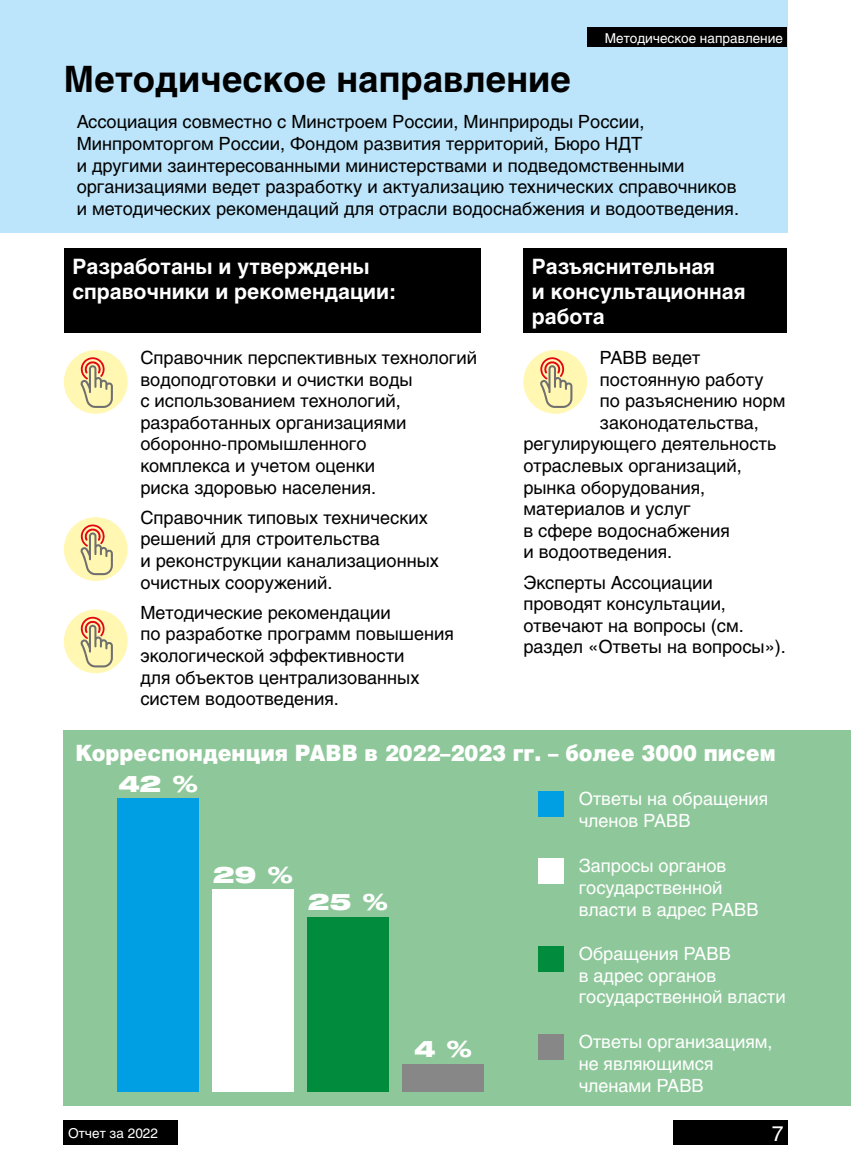
<style>
.page{position:relative;width:851px;height:1170px;background:#fff}
.page>*{position:absolute;margin:0;border:0;box-sizing:border-box;transform-origin:0 0}
.t1{font:700 36px "Helios C";color:#000}
.t2{font:900 22.5px "Helios";color:#fff;scale:.92 1}
.t3{font:22.5px "Helios Ext Black C";color:#fff}
.t4{font:700 21px/25.2px "Helios C";color:#fff}
.t5{font:21px "Helios C";color:#fff}
.t6{font:18px/21.6px "Helios C";color:#000}
.t7{font:18px/21.6px "Helios C";color:#fff}
.t8{font:13.5px "Helios C";color:#fff}
</style>
<div class="page">
<div style="left:0;top:0;width:787px;height:232px;background:#bce4fa"></div>
<div style="left:64px;top:249px;width:416px;height:84px;background:#000"></div>
<div style="left:523px;top:249px;width:264px;height:84px;background:#000"></div>
<div style="left:64px;top:350px;width:64px;height:64px;background:#fff7b2;border-radius:50%"></div>
<svg style="left:80px;top:357px;width:33px;height:51px"></svg>
<div style="left:523px;top:350px;width:64px;height:64px;background:#fff7b2;border-radius:50%"></div>
<svg style="left:540px;top:357px;width:32px;height:51px"></svg>
<div style="left:64px;top:517px;width:64px;height:64px;background:#fff7b2;border-radius:50%"></div>
<svg style="left:80px;top:524px;width:33px;height:51px"></svg>
<div style="left:64px;top:609px;width:64px;height:64px;background:#fff7b2;border-radius:50%"></div>
<svg style="left:80px;top:616px;width:33px;height:51px"></svg>
<div style="left:64px;top:730px;width:786px;height:376px;background:#8ec89a"></div>
<div style="left:537px;top:791px;width:26px;height:25px;background:#009fe3"></div>
<div style="left:537px;top:858px;width:26px;height:25px;background:#fff"></div>
<div style="left:537px;top:946px;width:26px;height:25px;background:#008c3c"></div>
<div style="left:537px;top:1034px;width:26px;height:25px;background:#878787"></div>
<div style="left:117px;top:798px;width:81px;height:293px;background:#009fe3"></div>
<div style="left:212px;top:889px;width:81px;height:202px;background:#fff"></div>
<div style="left:307px;top:917px;width:82px;height:174px;background:#008c3c"></div>
<div style="left:402px;top:1063px;width:82px;height:28px;background:#878787"></div>
<div style="left:587px;top:28px;width:200px;height:19px;background:#000"></div>
<div style="left:64px;top:1120px;width:114px;height:24px;background:#000"></div>
<div style="left:673px;top:1120px;width:114px;height:24px;background:#000"></div>
<p class="t8" style="left:604px;top:30px;width:179px">Методическое направление</p>
<h1 class="t1" style="left:64px;top:58px;width:508px">Методическое направление</h1>
<p class="t6" style="left:77px;top:111px;width:663px">Ассоциация совместно с Минстроем России, Минприроды России, Минпромторгом России, Фондом развития территорий, Бюро НДТ<br>и другими заинтересованными министерствами и подведомственными организациями ведет разработку и актуализацию технических справочников и методических рекомендаций для отрасли водоснабжения и водоотведения.</p>
<p class="t4" style="left:72px;top:253px;width:325px">Разработаны и утверждены справочники и рекомендации:</p>
<p class="t4" style="left:531px;top:253px;width:215px">Разъяснительная<br>и консультационная работа</p>
<p class="t6" style="left:140px;top:346px;width:338px">Справочник перспективных технологий водоподготовки и очистки воды<br>с использованием технологий, разработанных организациями оборонно-промышленного<br>комплекса и учетом оценки<br>риска здоровью населения.</p>
<p class="t6" style="left:140px;top:506px;width:300px">Справочник типовых технических решений для строительства<br>и реконструкции канализационных очистных сооружений.</p>
<p class="t6" style="left:140px;top:601px;width:315px">Методические рекомендации<br>по разработке программ повышения экологической эффективности<br>для объектов централизованных систем водоотведения.</p>
<p class="t6" style="left:600px;top:346px;width:102px">РАВВ ведет</p>
<p class="t6" style="left:600px;top:368px;width:165px">постоянную работу</p>
<p class="t6" style="left:600px;top:390px;width:187px">по разъяснению норм</p>
<p class="t6" style="left:600px;top:411px;width:160px">законодательства,</p>
<p class="t6" style="left:523px;top:433px;width:254px">регулирующего деятельность</p>
<p class="t6" style="left:523px;top:454px;width:220px">отраслевых организаций,</p>
<p class="t6" style="left:523px;top:476px;width:183px">рынка оборудования,</p>
<p class="t6" style="left:523px;top:498px;width:169px">материалов и услуг</p>
<p class="t6" style="left:523px;top:519px;width:208px">в сфере водоснабжения</p>
<p class="t6" style="left:523px;top:541px;width:150px">и водоотведения.</p>
<p class="t6" style="left:523px;top:571px;width:264px">Эксперты Ассоциации проводят консультации, отвечают на вопросы (см. раздел «Ответы на вопросы»).</p>
<p class="t2" style="left:75px;top:738px;width:762px">Корреспонденция РАВВ в 2022–2023 гг. – более 3000 писем</p>
<p class="t3" style="left:118px;top:770px;width:81px">42 %</p>
<p class="t7" style="left:578px;top:788px;width:191px">Ответы на обращения членов РАВВ</p>
<p class="t7" style="left:578px;top:854px;width:181px">Запросы органов государственной власти в адрес РАВВ</p>
<p class="t7" style="left:578px;top:942px;width:208px">Обращения РАВВ<br>в адрес органов государственной власти</p>
<p class="t7" style="left:578px;top:1030px;width:195px">Ответы организациям, не являющимся членами РАВВ</p>
<p class="t3" style="left:213px;top:861px;width:81px">29 %</p>
<p class="t3" style="left:308px;top:888px;width:81px">25 %</p>
<p class="t3" style="left:414px;top:1034px;width:60px">4 %</p>
<p class="t8" style="left:68px;top:1124px;width:92px">Отчет за 2022</p>
<p class="t5" style="left:771px;top:1120px;width:13px">7</p>
</div>
